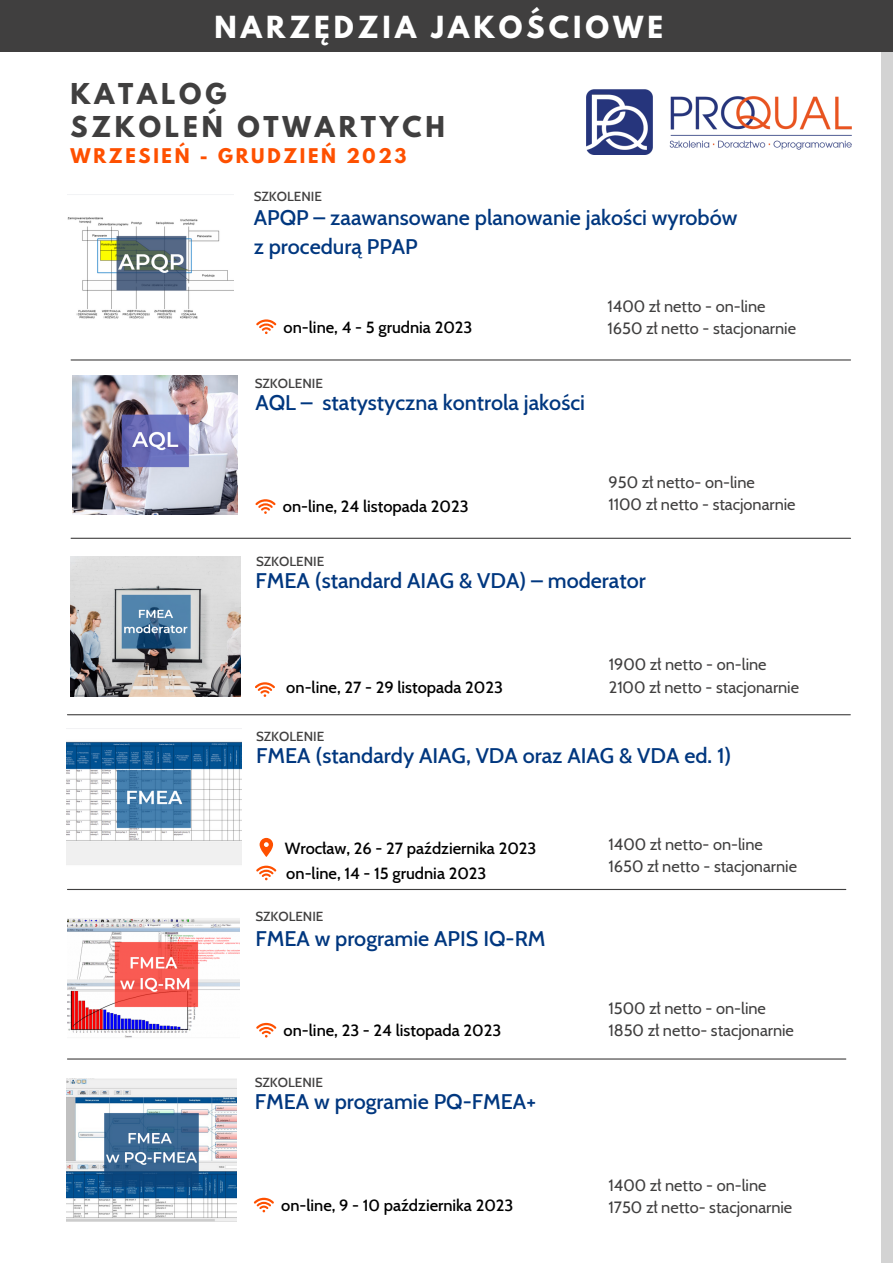
<style>
.page{position:relative;width:893px;height:1264px;background:#fff}
.page>*{position:absolute;margin:0;border:0;box-sizing:border-box;transform-origin:0 0}
.t1{font:700 27px "League Spartan";letter-spacing:.15em;color:#fff}
.t2{font:700 25.5px "League Spartan";letter-spacing:.15em;color:#403f3f}
.t3{font:500 21.6px "Cabin";color:#00377f}
.t4{font:700 18px "League Spartan";letter-spacing:.15em;color:#fe5000}
.t5{font:500 16.5px "Cabin";color:#000}
.t6{font:16.35px "Cabin";color:#403f3f}
.t7{font:500 13.35px "Cabin";color:#403f3f}
</style>
<div class="page">
<div style="left:881px;top:32px;width:11px;height:1230px;background:#d3d3d3"></div>
<div style="left:0;top:0;width:892px;height:52px;background:#403f3f"></div>
<hr style="left:71px;top:359px;width:779px;height:1px;background:#403f3f">
<hr style="left:71px;top:537px;width:779px;height:2px;background:#403f3f">
<hr style="left:67px;top:888px;width:778px;height:2px;background:#403f3f">
<hr style="left:67px;top:714px;width:783px;height:1px;background:#403f3f">
<img style="left:586px;top:89px;width:265px;height:65px">
<img style="left:68px;top:194px;width:165px;height:125px">
<img style="left:73px;top:376px;width:165px;height:138px">
<img style="left:70px;top:556px;width:170px;height:140px">
<img style="left:67px;top:728px;width:174px;height:137px">
<img style="left:68px;top:918px;width:172px;height:120px">
<svg style="left:255px;top:499px;width:20px;height:15px"></svg>
<hr style="left:67px;top:1058px;width:778px;height:1px;background:#403f3f">
<img style="left:66px;top:1078px;width:170px;height:142px">
<svg style="left:256px;top:319px;width:20px;height:15px"></svg>
<svg style="left:255px;top:682px;width:20px;height:15px"></svg>
<svg style="left:256px;top:865px;width:20px;height:15px"></svg>
<svg style="left:259px;top:837px;width:14px;height:20px"></svg>
<svg style="left:256px;top:1022px;width:20px;height:15px"></svg>
<svg style="left:254px;top:1197px;width:20px;height:15px"></svg>
<p class="t1" style="left:214px;top:14px;width:450px">NARZĘDZIA JAKOŚCIOWE</p>
<p class="t2" style="left:70px;top:81px;width:157px">KATALOG</p>
<p class="t2" style="left:70px;top:114px;width:376px">SZKOLEŃ OTWARTYCH</p>
<p class="t4" style="left:70px;top:147px;width:337px">WRZESIEŃ - GRUDZIEŃ 2023</p>
<p class="t7" style="left:254px;top:188px;width:70px">SZKOLENIE</p>
<p class="t3" style="left:254px;top:204px;width:485px">APQP – zaawansowane planowanie jakości wyrobów</p>
<p class="t3" style="left:254px;top:233px;width:166px">z procedurą PPAP</p>
<p class="t5" style="left:283px;top:316px;width:190px">on-line, 4 - 5 grudnia 2023</p>
<p class="t7" style="left:255px;top:375px;width:70px">SZKOLENIE</p>
<p class="t3" style="left:255px;top:389px;width:331px">AQL – statystyczna kontrola jakości</p>
<p class="t5" style="left:283px;top:496px;width:187px">on-line, 24 listopada 2023</p>
<p class="t7" style="left:256px;top:552px;width:70px">SZKOLENIE</p>
<p class="t6" style="left:607px;top:296px;width:159px">1400 zł netto - on-line</p>
<p class="t6" style="left:607px;top:318px;width:190px">1650 zł netto - stacjonarnie</p>
<p class="t6" style="left:608px;top:472px;width:148px">950 zł netto- on-line</p>
<p class="t6" style="left:608px;top:494px;width:188px">1100 zł netto - stacjonarnie</p>
<p class="t3" style="left:255px;top:567px;width:392px">FMEA (standard AIAG &amp; VDA) – moderator</p>
<p class="t5" style="left:286px;top:677px;width:218px">on-line, 27 - 29 listopada 2023</p>
<p class="t7" style="left:256px;top:728px;width:70px">SZKOLENIE</p>
<p class="t6" style="left:608px;top:654px;width:159px">1900 zł netto - on-line</p>
<p class="t6" style="left:608px;top:677px;width:192px">2100 zł netto - stacjonarnie</p>
<p class="t3" style="left:256px;top:742px;width:476px">FMEA (standardy AIAG, VDA oraz AIAG &amp; VDA ed. 1)</p>
<p class="t5" style="left:285px;top:837px;width:253px">Wrocław, 26 - 27 października 2023</p>
<p class="t5" style="left:286px;top:862px;width:202px">on-line, 14 - 15 grudnia 2023</p>
<p class="t7" style="left:255px;top:908px;width:70px">SZKOLENIE</p>
<p class="t3" style="left:255px;top:925px;width:292px">FMEA w programie APIS IQ-RM</p>
<p class="t5" style="left:283px;top:1020px;width:219px">on-line, 23 - 24 listopada 2023</p>
<p class="t7" style="left:255px;top:1074px;width:70px">SZKOLENIE</p>
<p class="t3" style="left:255px;top:1088px;width:282px">FMEA w programie PQ-FMEA+</p>
<p class="t5" style="left:281px;top:1194px;width:234px">on-line, 9 - 10 października 2023</p>
<p class="t6" style="left:608px;top:834px;width:156px">1400 zł netto- on-line</p>
<p class="t6" style="left:608px;top:856px;width:190px">1650 zł netto - stacjonarnie</p>
<p class="t6" style="left:608px;top:997px;width:159px">1500 zł netto - on-line</p>
<p class="t6" style="left:608px;top:1020px;width:187px">1850 zł netto- stacjonarnie</p>
<p class="t6" style="left:608px;top:1174px;width:159px">1400 zł netto - on-line</p>
<p class="t6" style="left:608px;top:1197px;width:185px">1750 zł netto- stacjonarnie</p>
</div>
